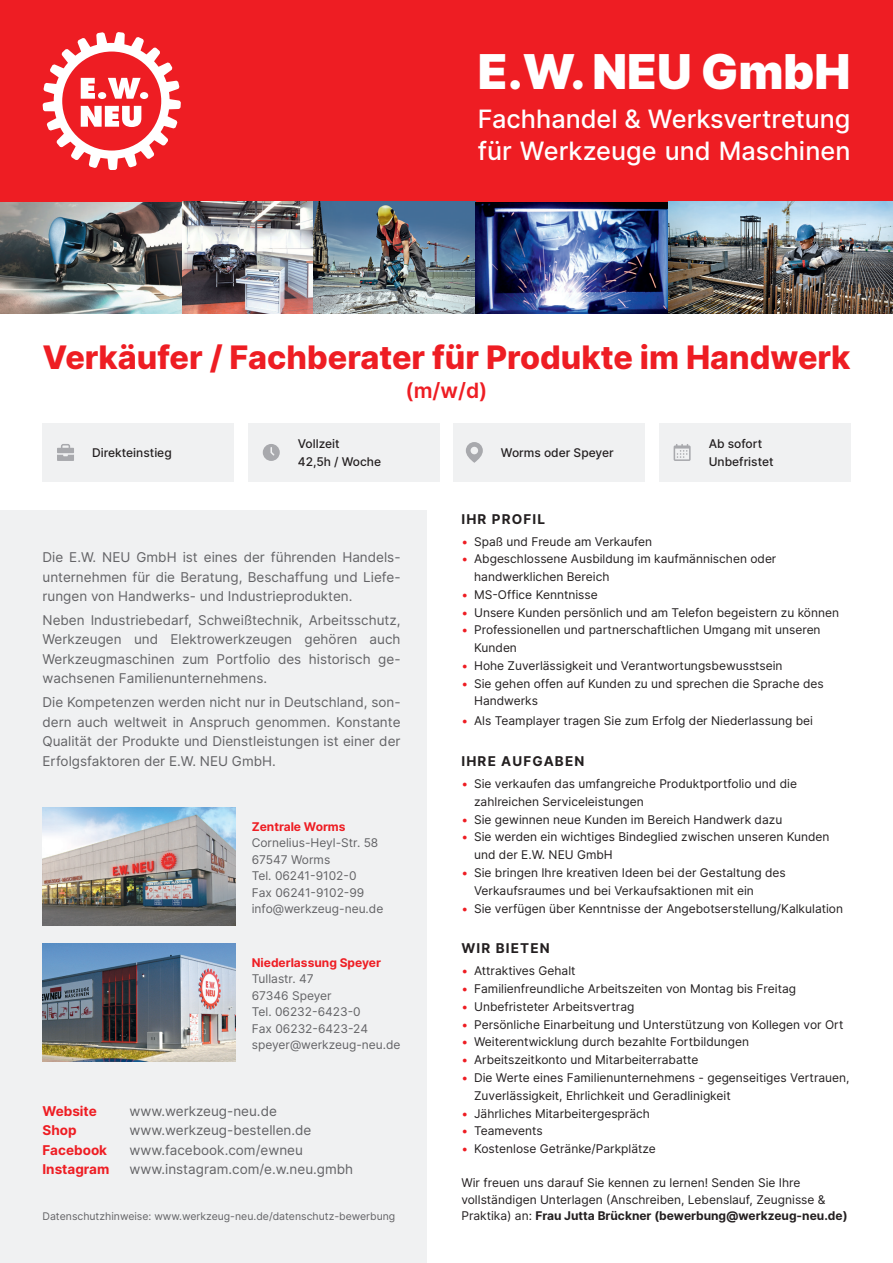
<style>
.page{position:relative;width:893px;height:1263px;background:#fff}
.page>*{position:absolute;margin:0;border:0;box-sizing:border-box;transform-origin:0 0}
.t1{font:900 48px "Inter";color:#fff}
.t2{font:800 32.4px "Inter";color:#ee1d23}
.t3{font:500 25.35px/31.8px "Inter";color:#fff}
.t4{font:600 21px "Inter";color:#ee1d23}
.t5{font:13.5px/19.5px "Inter";color:#636366;text-align:justify}
.t6{font:700 13.5px "Inter";letter-spacing:.085em;color:#231f20}
.t7{font:700 13.5px "Inter";color:#ee1d23}
.t8{font:12px/17.7px "Inter";color:#231f20}
.t9{font:12px/16.5px "Inter";color:#636366}
.t10{font:500 12px/18px "Inter";color:#231f20}
.t11{font:700 12px "Inter";color:#ee1d23}
.t12{font:10.5px "Inter";color:#636366}
.s1{color:#ee1d23}
.s2{font-weight:700}
</style>
<div class="page">
<div style="left:248px;top:423px;width:191px;height:59px;background:#f0f1f2"></div>
<div style="left:454px;top:423px;width:191px;height:59px;background:#f0f1f2"></div>
<div style="left:659px;top:423px;width:191px;height:59px;background:#f0f1f2"></div>
<div style="left:43px;top:423px;width:191px;height:59px;background:#f0f1f2"></div>
<div style="left:0;top:0;width:893px;height:220px;background:#ee1d23"></div>
<svg style="left:43px;top:32px;width:138px;height:138px"></svg>
<img style="left:0;top:202px;width:183px;height:112px">
<img style="left:183px;top:202px;width:131px;height:112px">
<img style="left:314px;top:202px;width:355px;height:112px">
<img style="left:669px;top:202px;width:224px;height:112px">
<div style="left:0;top:510px;width:427px;height:753px;background:#f0f1f2"></div>
<img style="left:43px;top:807px;width:193px;height:118px">
<img style="left:43px;top:943px;width:193px;height:118px">
<svg style="left:674px;top:444px;width:17px;height:17px"></svg>
<svg style="left:263px;top:444px;width:17px;height:17px"></svg>
<svg style="left:466px;top:442px;width:17px;height:21px"></svg>
<svg style="left:57px;top:444px;width:17px;height:17px"></svg>
<h1 class="t1" style="left:478px;top:34px;width:374px">E.W. NEU GmbH</h1>
<h3 class="t3" style="left:478px;top:102px;width:374px">Fachhandel &amp; Werksvertretung für Werkzeuge und Maschinen</h3>
<h2 class="t2" style="left:43px;top:333px;width:809px">Verkäufer / Fachberater für Produkte im Handwerk</h2>
<h3 class="t4" style="left:405px;top:375px;width:84px">(m/w/d)</h3>
<p class="t10" style="left:92px;top:443px;width:81px">Direkteinstieg</p>
<p class="t10" style="left:298px;top:434px;width:85px">Vollzeit<br>42,5h / Woche</p>
<p class="t5" style="left:43px;top:547px;width:360px">Die E.W. NEU GmbH ist eines der führenden Handels&shy;unternehmen für die Beratung, Beschaffung und Liefe&shy;rungen von Handwerks- und Industrieprodukten.</p>
<p class="t5" style="left:43px;top:610px;width:360px">Neben Industriebedarf, Schweißtechnik, Arbeitsschutz, Werkzeugen und Elektrowerkzeugen gehören auch Werkzeugmaschinen zum Portfolio des historisch ge&shy;wachsenen Familienunternehmens.</p>
<p class="t5" style="left:43px;top:692px;width:360px">Die Kompetenzen werden nicht nur in Deutschland, son&shy;dern auch weltweit in Anspruch genommen. Konstante Qualität der Produkte und Dienstleistungen ist einer der Erfolgsfaktoren der E.W. NEU GmbH.</p>
<p class="t11" style="left:252px;top:817px;width:95px">Zentrale Worms</p>
<p class="t9" style="left:252px;top:834px;width:133px">Cornelius-Heyl-Str. 58<br>67547 Worms<br>Tel. 06241-9102-0<br>Fax 06241-9102-99 info@werkzeug-neu.de</p>
<p class="t11" style="left:252px;top:953px;width:131px">Niederlassung Speyer</p>
<p class="t9" style="left:252px;top:970px;width:150px">Tullastr. 47<br>67346 Speyer<br>Tel. 06232-6423-0<br>Fax 06232-6423-24 speyer@werkzeug-neu.de</p>
<p class="t7" style="left:43px;top:1101px;width:56px">Website</p>
<p class="t5" style="left:130px;top:1101px;width:149px">www.werkzeug-neu.de</p>
<p class="t7" style="left:43px;top:1120px;width:36px">Shop</p>
<p class="t5" style="left:130px;top:1120px;width:183px">www.werkzeug-bestellen.de</p>
<p class="t7" style="left:43px;top:1140px;width:66px">Facebook</p>
<p class="t5" style="left:130px;top:1140px;width:175px">www.facebook.com/ewneu</p>
<p class="t7" style="left:43px;top:1159px;width:68px">Instagram</p>
<p class="t5" style="left:130px;top:1159px;width:225px">www.instagram.com/e.w.neu.gmbh</p>
<p class="t12" style="left:43px;top:1209px;width:354px">Datenschutzhinweise: www.werkzeug-neu.de/datenschutz-bewerbung</p>
<p class="t10" style="left:501px;top:443px;width:114px">Worms oder Speyer</p>
<p class="t10" style="left:709px;top:434px;width:66px">Ab sofort<br>Unbefristet</p>
<p class="t6" style="left:461px;top:508px;width:85px">IHR PROFIL</p>
<p class="t8" style="left:461px;top:532px;width:192px"><span class="s1">•</span> Spaß und Freude am Verkaufen</p>
<p class="t8" style="left:474px;top:550px;width:304px;text-indent:-13px"><span class="s1">•</span> Abgeschlossene Ausbildung im kaufmännischen oder handwerklichen Bereich</p>
<p class="t8" style="left:461px;top:585px;width:138px"><span class="s1">•</span> MS-Office Kenntnisse</p>
<p class="t8" style="left:461px;top:603px;width:379px"><span class="s1">•</span> Unsere Kunden persönlich und am Telefon begeistern zu können</p>
<p class="t8" style="left:474px;top:621px;width:348px;text-indent:-13px"><span class="s1">•</span> Professionellen und partnerschaftlichen Umgang mit unseren<br>Kunden</p>
<p class="t8" style="left:461px;top:656px;width:323px"><span class="s1">•</span> Hohe Zuverlässigkeit und Verantwortungsbewusstsein</p>
<p class="t8" style="left:474px;top:674px;width:351px;text-indent:-13px"><span class="s1">•</span> Sie gehen offen auf Kunden zu und sprechen die Sprache des<br>Handwerks</p>
<p class="t8" style="left:461px;top:712px;width:353px"><span class="s1">•</span> Als Teamplayer tragen Sie zum Erfolg der Niederlassung bei</p>
<p class="t6" style="left:461px;top:751px;width:124px">IHRE AUFGABEN</p>
<p class="t8" style="left:474px;top:775px;width:324px;text-indent:-13px"><span class="s1">•</span> Sie verkaufen das umfangreiche Produktportfolio und die zahlreichen Serviceleistungen</p>
<p class="t8" style="left:461px;top:810px;width:322px"><span class="s1">•</span> Sie gewinnen neue Kunden im Bereich Handwerk dazu</p>
<p class="t8" style="left:474px;top:828px;width:357px;text-indent:-13px"><span class="s1">•</span> Sie werden ein wichtiges Bindeglied zwischen unseren Kunden und der E.W. NEU GmbH</p>
<p class="t8" style="left:474px;top:863px;width:313px;text-indent:-13px"><span class="s1">•</span> Sie bringen Ihre kreativen Ideen bei der Gestaltung des<br>Verkaufsraumes und bei Verkaufsaktionen mit ein</p>
<p class="t8" style="left:461px;top:899px;width:383px"><span class="s1">•</span> Sie verfügen über Kenntnisse der Angebotserstellung/Kalkulation</p>
<p class="t6" style="left:461px;top:938px;width:90px">WIR BIETEN</p>
<p class="t8" style="left:461px;top:962px;width:116px"><span class="s1">•</span> Attraktives Gehalt</p>
<p class="t8" style="left:461px;top:980px;width:336px"><span class="s1">•</span> Familienfreundliche Arbeitszeiten von Montag bis Freitag</p>
<p class="t8" style="left:461px;top:997px;width:175px"><span class="s1">•</span> Unbefristeter Arbeitsvertrag</p>
<p class="t8" style="left:461px;top:1015px;width:383px"><span class="s1">•</span> Persönliche Einarbeitung und Unterstützung von Kollegen vor Ort</p>
<p class="t8" style="left:461px;top:1033px;width:289px"><span class="s1">•</span> Weiterentwicklung durch bezahlte Fortbildungen</p>
<p class="t8" style="left:461px;top:1051px;width:239px"><span class="s1">•</span> Arbeitszeitkonto und Mitarbeiterrabatte</p>
<p class="t8" style="left:474px;top:1068px;width:377px;text-indent:-13px"><span class="s1">•</span> Die Werte eines Familienunternehmens - gegenseitiges Vertrauen,<br>Zuverlässigkeit, Ehrlichkeit und Geradlinigkeit</p>
<p class="t8" style="left:461px;top:1104px;width:190px"><span class="s1">•</span> Jährliches Mitarbeitergespräch</p>
<p class="t8" style="left:461px;top:1122px;width:83px"><span class="s1">•</span> Teamevents</p>
<p class="t8" style="left:461px;top:1139px;width:196px"><span class="s1">•</span> Kostenlose Getränke/Parkplätze</p>
<p class="t8" style="left:461px;top:1174px;width:388px;line-height:16.5px">Wir freuen uns darauf Sie kennen zu lernen! Senden Sie Ihre vollständigen Unterlagen (Anschreiben, Lebenslauf, Zeugnisse &amp;<br>Praktika) an: <span class="s2">Frau Jutta Brückner (bewerbung@werkzeug-neu.de)</span></p>
</div>
